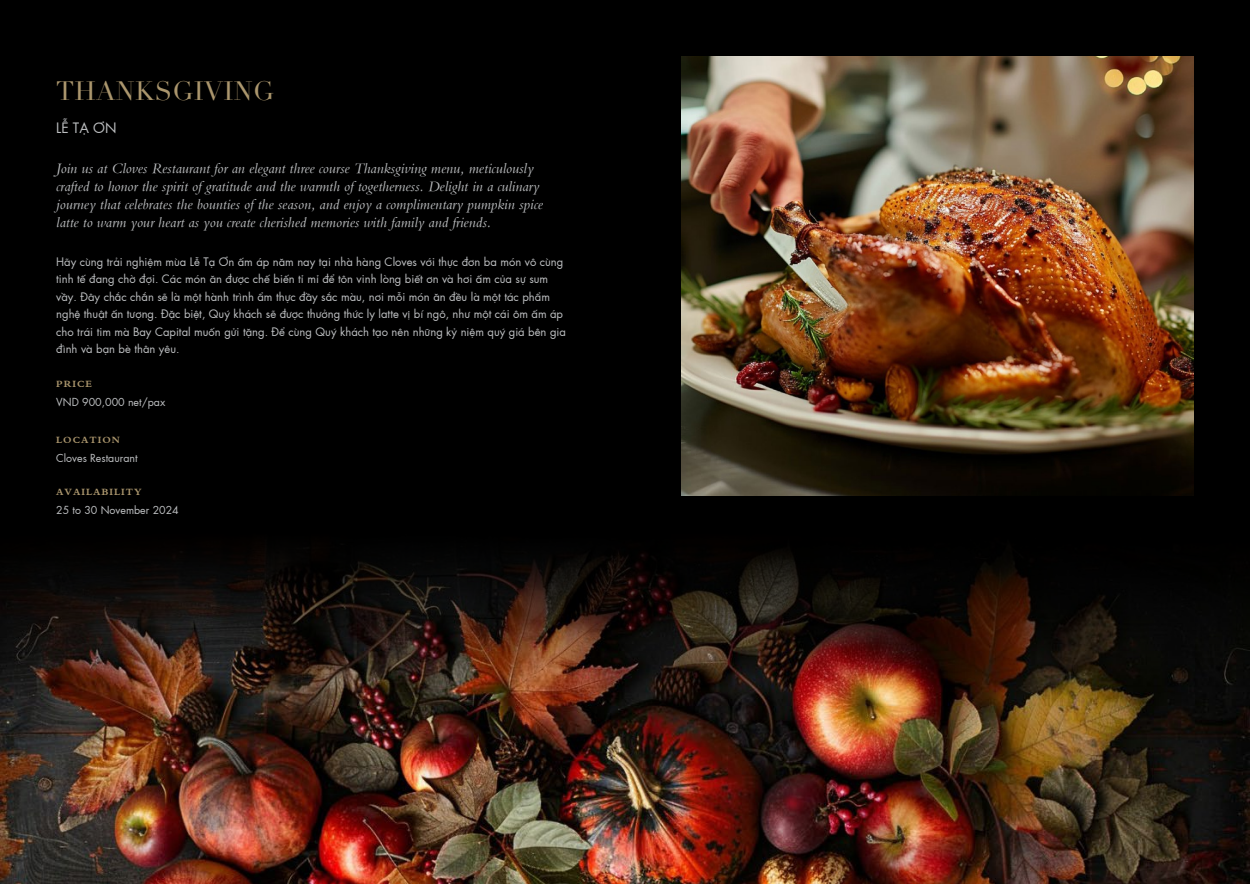
<style>
.page{position:relative;width:1250px;height:884px;background:#fff}
.page>*{position:absolute;margin:0;border:0;box-sizing:border-box;transform-origin:0 0}
.t1{font:26.25px "Didot LT Pro";letter-spacing:.01em;color:#ab966d}
.t2{font:italic 15px/18px "SFU Bembo";color:#bcbec0}
.t3{font:300 13.75px "SFU Futura";color:#bcbec0}
.t4{font:300 11.25px/17.5px "SFU Futura";color:#bcbec0}
.t5{font:300 10.62px "SFU Futura";color:#bcbec0}
.t6{font:700 10px "SFU Bembo";letter-spacing:.1em;color:#ab966d}
</style>
<div class="page">
<div style="left:0;top:0;width:625px;height:884px;background:#000"></div>
<div style="left:625px;top:0;width:625px;height:884px;background:#000"></div>
<img style="left:681px;top:56px;width:513px;height:440px">
<img style="left:0;top:549px;width:1250px;height:335px">
<h1 class="t1" style="left:56px;top:75px;width:219px">THANKSGIVING</h1>
<p class="t3" style="left:56px;top:117px;width:62px">LỄ TẠ ƠN</p>
<p class="t2" style="left:56px;top:157px;width:488px">Join us at Cloves Restaurant for an elegant three course Thanksgiving menu, meticulously crafted to honor the spirit of gratitude and the warmth of togetherness. Delight in a culinary journey that celebrates the bounties of the season, and enjoy a complimentary pumpkin spice latte to warm your heart as you create cherished memories with family and friends.</p>
<p class="t4" style="left:56px;top:252px;width:511px">Hãy cùng trải nghiệm mùa Lễ Tạ Ơn ấm áp năm nay tại nhà hàng Cloves với thực đơn ba món vô cùng tinh tế đang chờ đợi. Các món ăn được chế biến tỉ mỉ để tôn vinh lòng biết ơn và hơi ấm của sự sum vầy. Đây chắc chắn sẽ là một hành trình ẩm thực đầy sắc màu, nơi mỗi món ăn đều là một tác phẩm nghệ thuật ấn tượng. Đặc biệt, Quý khách sẽ được thưởng thức ly latte vị bí ngô, như một cái ôm ấm áp cho trái tim mà Bay Capital muốn gửi tặng. Để cùng Quý khách tạo nên những kỷ niệm quý giá bên gia đình và bạn bè thân yêu.</p>
<p class="t6" style="left:56px;top:375px;width:37px">PRICE</p>
<p class="t5" style="left:56px;top:393px;width:111px">VND 900,000 net/pax</p>
<p class="t6" style="left:56px;top:431px;width:65px">LOCATION</p>
<p class="t5" style="left:56px;top:449px;width:83px">Cloves Restaurant</p>
<p class="t6" style="left:56px;top:484px;width:87px">AVAILABILITY</p>
<p class="t5" style="left:56px;top:502px;width:124px">25 to 30 November 2024</p>
</div>
